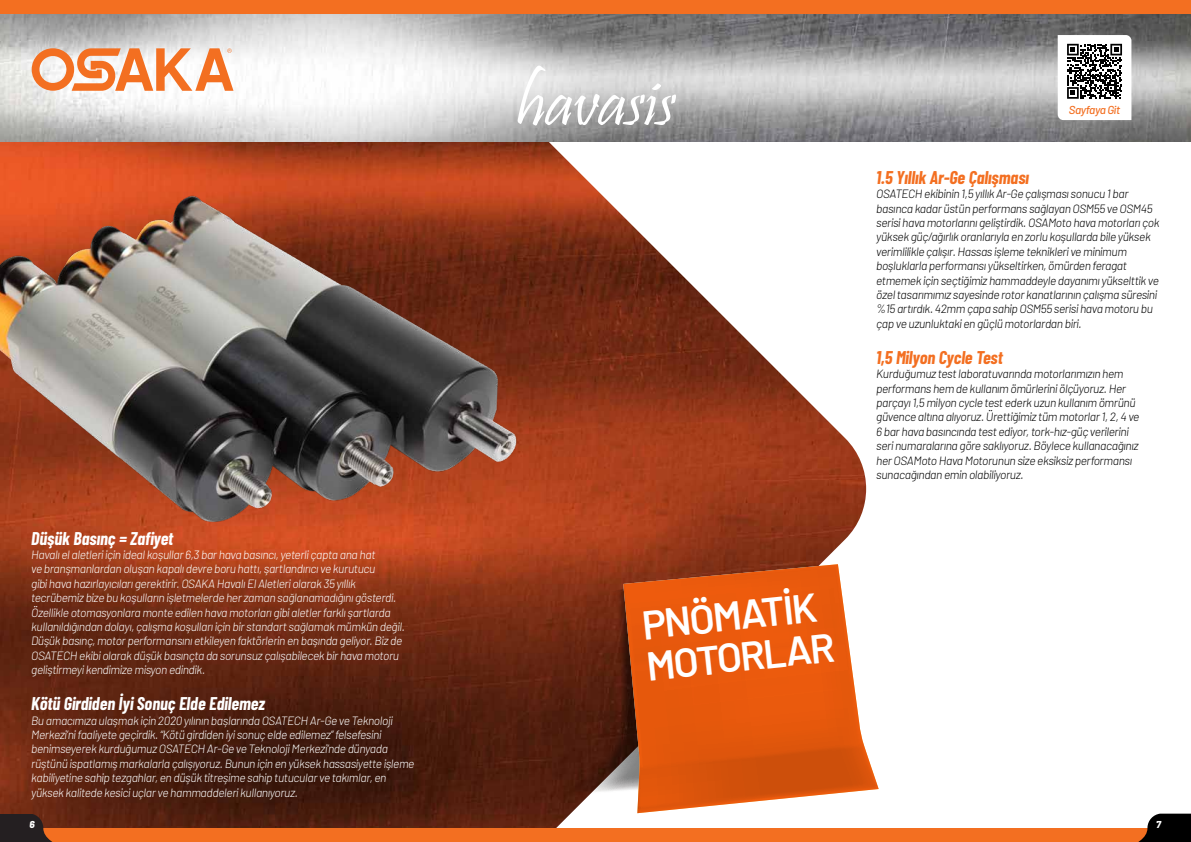
<style>
.page{position:relative;width:1191px;height:842px;background:#fff}
.page>*{position:absolute;margin:0;border:0;box-sizing:border-box;transform-origin:0 0}
.t1{font:72px "Pristina";color:#fff}
.t2{font:600 40.4px/41.5px "Barlow";color:#fff}
.t3{font:italic 700 18px "Barlow Condensed";color:#fff}
.t4{font:italic 700 18px "Barlow Condensed";color:#f36f21}
.t5{font:italic 300 12px/14.4px "Barlow";letter-spacing:-.03em;color:#fff}
.t6{font:italic 300 12px/14.4px "Barlow";letter-spacing:-.03em;color:#000}
.t7{font:italic 500 11.5px "Barlow";letter-spacing:-.03em;color:#f36f21}
.t8{font:italic 800 10px "Barlow";color:#fff}
</style>
<div class="page">
<img style="left:0;top:142px;width:866px;height:687px">
<img style="left:0;top:13px;width:1191px;height:129px">
<svg style="left:32px;top:48px;width:201px;height:43px"></svg>
<div style="left:0;top:0;width:1191px;height:13px;background:#f36f21"></div>
<svg style="left:562px;top:580px;width:61px;height:216px;background:#612918"></svg>
<svg style="left:623px;top:564px;width:255px;height:249px;background:#db6729"></svg>
<svg style="left:1057px;top:35px;width:74px;height:85px"></svg>
<div style="left:0;top:829px;width:1191px;height:13px;background:#f36f21"></div>
<svg style="left:0;top:814px;width:97px;height:28px"></svg>
<svg style="left:1093px;top:814px;width:98px;height:28px"></svg>
<img style="left:0;top:164px;width:564px;height:398px">
<h3 class="t3" style="left:31px;top:525px;width:144px">Düşük Basınç = Zafiyet</h3>
<p class="t5" style="left:31px;top:547px;width:375px">Havalı el aletleri için ideal koşullar 6,3 bar hava basıncı, yeterli çapta ana hat<br>ve branşmanlardan oluşan kapalı devre boru hattı, şartlandırıcı ve kurutucu<br>gibi hava hazırlayıcıları gerektirir. OSAKA Havalı El Aletleri olarak 35 yıllık tecrübemiz bize bu koşulların işletmelerde her zaman sağlanamadığını gösterdi.<br>Özellikle otomasyonlara monte edilen hava motorları gibi aletler farklı şartlarda kullanıldığından dolayı, çalışma koşulları için bir standart sağlamak mümkün değil.<br>Düşük basınç, motor performansını etkileyen faktörlerin en başında geliyor. Biz de OSATECH ekibi olarak düşük basınçta da sorunsuz çalışabilecek bir hava motoru geliştirmeyi kendimize misyon edindik.</p>
<h3 class="t3" style="left:31px;top:691px;width:235px">Kötü Girdiden İyi Sonuç Elde Edilemez</h3>
<p class="t5" style="left:31px;top:712px;width:385px">Bu amacımıza ulaşmak için 2020 yılının başlarında OSATECH Ar-Ge ve Teknoloji Merkezi’ni faaliyete geçirdik. “Kötü girdiden iyi sonuç elde edilemez” felsefesini benimseyerek kurduğumuz OSATECH Ar-Ge ve Teknoloji Merkezi’nde dünyada rüştünü ispatlamış markalarla çalışıyoruz. Bunun için en yüksek hassasiyette işleme kabiliyetine sahip tezgahlar, en düşük titreşime sahip tutucular ve takımlar, en yüksek kalitede kesici uçlar ve hammaddeleri kullanıyoruz.</p>
<h1 class="t1" style="left:515px;top:62px;width:161px">havasis</h1>
<p class="t7" style="left:1069px;top:101px;width:53px">Sayfaya Git</p>
<h3 class="t4" style="left:876px;top:165px;width:154px">1.5 Yıllık Ar-Ge Çalışması</h3>
<p class="t6" style="left:876px;top:186px;width:285px">OSATECH ekibinin 1,5 yıllık Ar-Ge çalışması sonucu 1 bar basınca kadar üstün performans sağlayan OSM55 ve OSM45 serisi hava motorlarını geliştirdik. OSAMoto hava motorları çok yüksek güç/ağırlık oranlarıyla en zorlu koşullarda bile yüksek verimlilikle çalışır. Hassas işleme teknikleri ve minimum boşluklarla performansı yükseltirken, ömürden feragat etmemek için seçtiğimiz hammaddeyle dayanımı yükselttik ve özel tasarımımız sayesinde rotor kanatlarının çalışma süresini %15 artırdık. 42mm çapa sahip OSM55 serisi hava motoru bu çap ve uzunluktaki en güçlü motorlardan biri.</p>
<h3 class="t4" style="left:876px;top:345px;width:128px">1,5 Milyon Cycle Test</h3>
<p class="t6" style="left:876px;top:366px;width:265px">Kurduğumuz test laboratuvarında motorlarımızın hem performans hem de kullanım ömürlerini ölçüyoruz. Her parçayı 1,5 milyon cycle test ederk uzun kullanım ömrünü güvence altına alıyoruz. Ürettiğimiz tüm motorlar 1, 2, 4 ve 6 bar hava basıncında test ediyor, tork-hız-güç verilerini seri numaralarına göre saklıyoruz. Böylece kullanacağınız her OSAMoto Hava Motorunun size eksiksiz performansı sunacağından emin olabiliyoruz.</p>
<h2 class="t2" style="left:639px;top:601px;width:191px;rotate:-6deg">PNÖMATİK<br>MOTORLAR</h2>
<p class="t8" style="left:29px;top:817px;width:7px">6</p>
<p class="t8" style="left:1156px;top:817px;width:6px">7</p>
</div>
